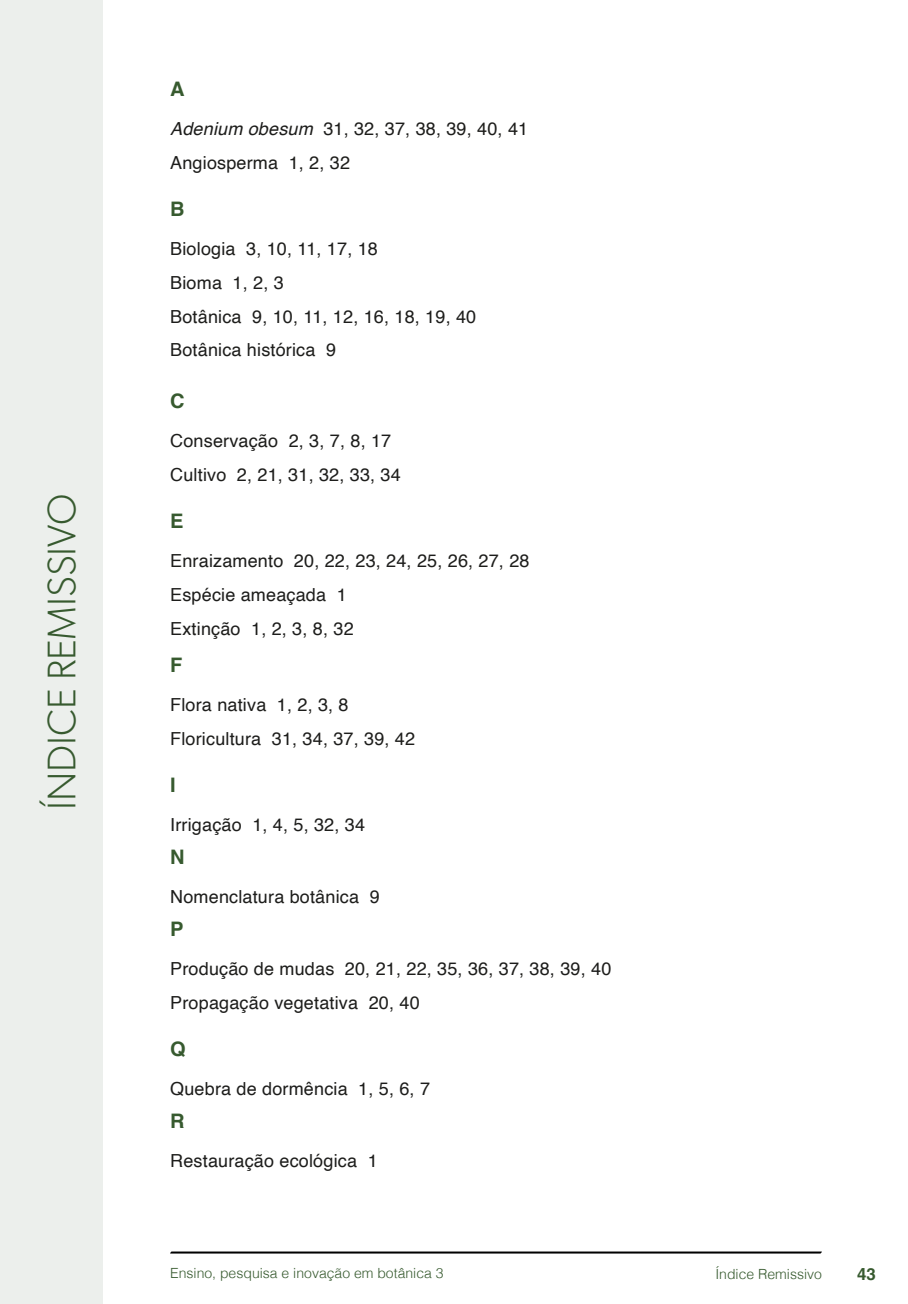
<style>
.page{position:relative;width:908px;height:1304px;background:#fff}
.page>*{position:absolute;margin:0;border:0;box-sizing:border-box;transform-origin:0 0}
.t1{font:300 40px "Gibson";color:#375a2f}
.t2{font:700 20px "Helvetica";color:#375a2f}
.t3{font:18px/33.6px "Helvetica";letter-spacing:.01em;color:#1d1d1b}
.t4{font:700 16.8px "Helvetica";color:#375a2f}
.t5{font:300 14px "Helvetica";color:#375a2f}
.s1{font-style:italic}
</style>
<div class="page">
<svg style="left:170px;top:1251px;width:651px;height:3px;background:#515151"></svg>
<div style="left:0;top:0;width:103px;height:1304px;background:#ecefec"></div>
<h1 class="t1" style="left:37px;top:810px;width:317px;rotate:-90deg">ÍNDICE REMISSIVO</h1>
<p class="t2" style="left:170px;top:77px;width:16px">A</p>
<p class="t3" style="left:170px;top:113px;width:359px"><span class="s1">Adenium obesum</span> 31, 32, 37, 38, 39, 40, 41<br>Angiosperma 1, 2, 32</p>
<p class="t2" style="left:170px;top:197px;width:16px">B</p>
<p class="t3" style="left:170px;top:233px;width:307px">Biologia 3, 10, 11, 17, 18<br>Bioma 1, 2, 3<br>Botânica 9, 10, 11, 12, 16, 18, 19, 40<br>Botânica histórica 9</p>
<p class="t2" style="left:170px;top:389px;width:16px">C</p>
<p class="t3" style="left:170px;top:425px;width:232px">Conservação 2, 3, 7, 8, 17<br>Cultivo 2, 21, 31, 32, 33, 34</p>
<p class="t2" style="left:170px;top:509px;width:15px">E</p>
<p class="t3" style="left:170px;top:545px;width:360px">Enraizamento 20, 22, 23, 24, 25, 26, 27, 28<br>Espécie ameaçada 1<br>Extinção 1, 2, 3, 8, 32</p>
<p class="t2" style="left:170px;top:653px;width:14px">F</p>
<p class="t3" style="left:170px;top:689px;width:246px">Flora nativa 1, 2, 3, 8<br>Floricultura 31, 34, 37, 39, 42</p>
<p class="t2" style="left:170px;top:773px;width:7px">I</p>
<p class="t3" style="left:170px;top:809px;width:196px">Irrigação 1, 4, 5, 32, 34</p>
<p class="t2" style="left:170px;top:845px;width:16px">N</p>
<p class="t3" style="left:170px;top:881px;width:211px">Nomenclatura botânica 9</p>
<p class="t2" style="left:170px;top:917px;width:15px">P</p>
<p class="t3" style="left:170px;top:953px;width:442px">Produção de mudas 20, 21, 22, 35, 36, 37, 38, 39, 40<br>Propagação vegetativa 20, 40</p>
<p class="t2" style="left:170px;top:1037px;width:17px">Q</p>
<p class="t3" style="left:170px;top:1073px;width:261px">Quebra de dormência 1, 5, 6, 7</p>
<p class="t2" style="left:170px;top:1109px;width:16px">R</p>
<p class="t3" style="left:170px;top:1145px;width:209px">Restauração ecológica 1</p>
<p class="t5" style="left:170px;top:1261px;width:275px">Ensino, pesquisa e inovação em botânica 3</p>
<p class="t5" style="left:715px;top:1262px;width:108px">Índice Remissivo</p>
<p class="t4" style="left:856px;top:1264px;width:20px">43</p>
</div>
